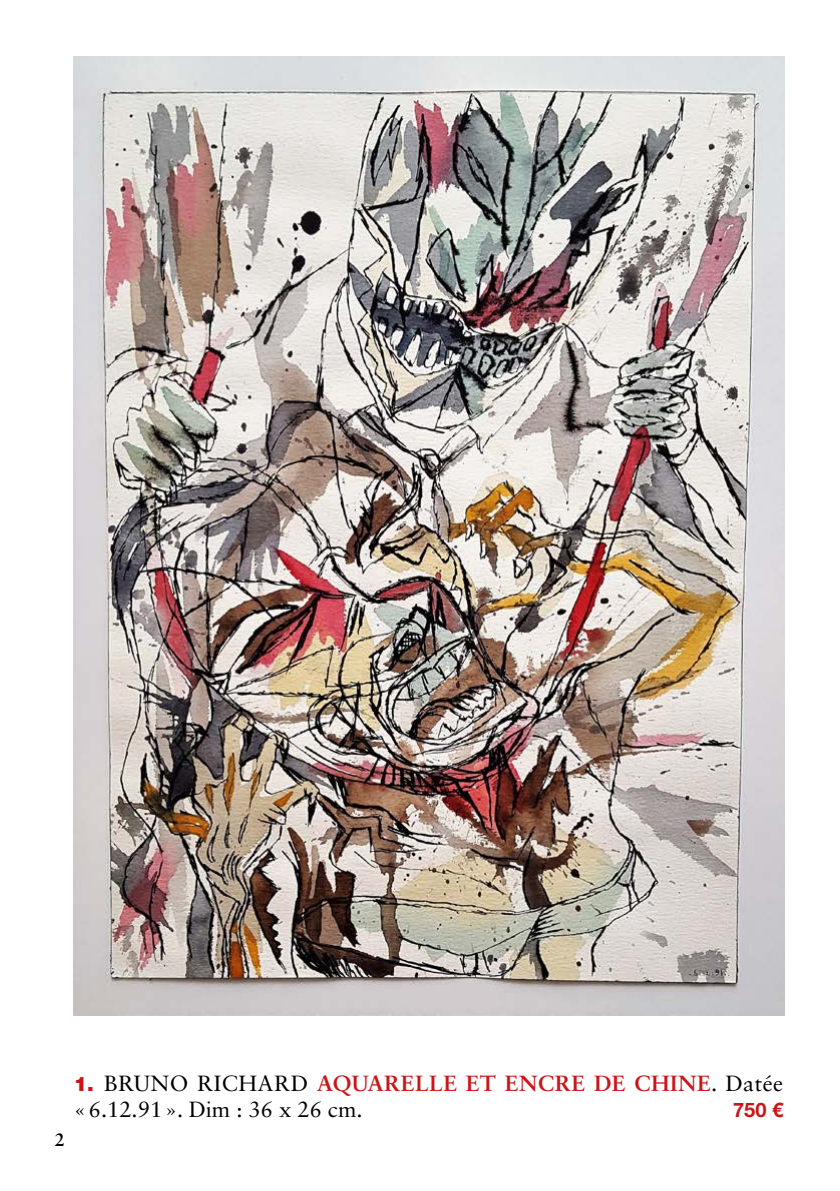
<style>
.page{position:relative;width:840px;height:1191px;background:#fff}
.page>*{position:absolute;margin:0;border:0;box-sizing:border-box;transform-origin:0 0}
.t1{font:22px/26.4px "Sabon LT Std";color:#000}
.t2{font:700 20px "Helvetica Neue LT Std";color:#cb1517}
.Folio{font:700 18px "Sabon LT Std";color:#000}
.s1{font-family:"Helvetica Neue LT Std";font-weight:900;font-size:20px;color:#cb1517}
.s2{font-weight:700;color:#cb1517}
</style>
<div class="page">
<img style="left:74px;top:57px;width:710px;height:958px">
<p class="Folio" style="left:55px;top:1128px;width:12px">2</p>
<p class="t1" style="left:74px;top:1069px;width:710px"><span class="s1">1.</span> BRUNO RICHARD <span class="s2">AQUARELLE ET ENCRE DE CHINE</span>. Datée «6.12.91». Dim : 36 x 26 cm.</p>
<p class="t2" style="left:732px;top:1097px;width:52px">750 €</p>
</div>
